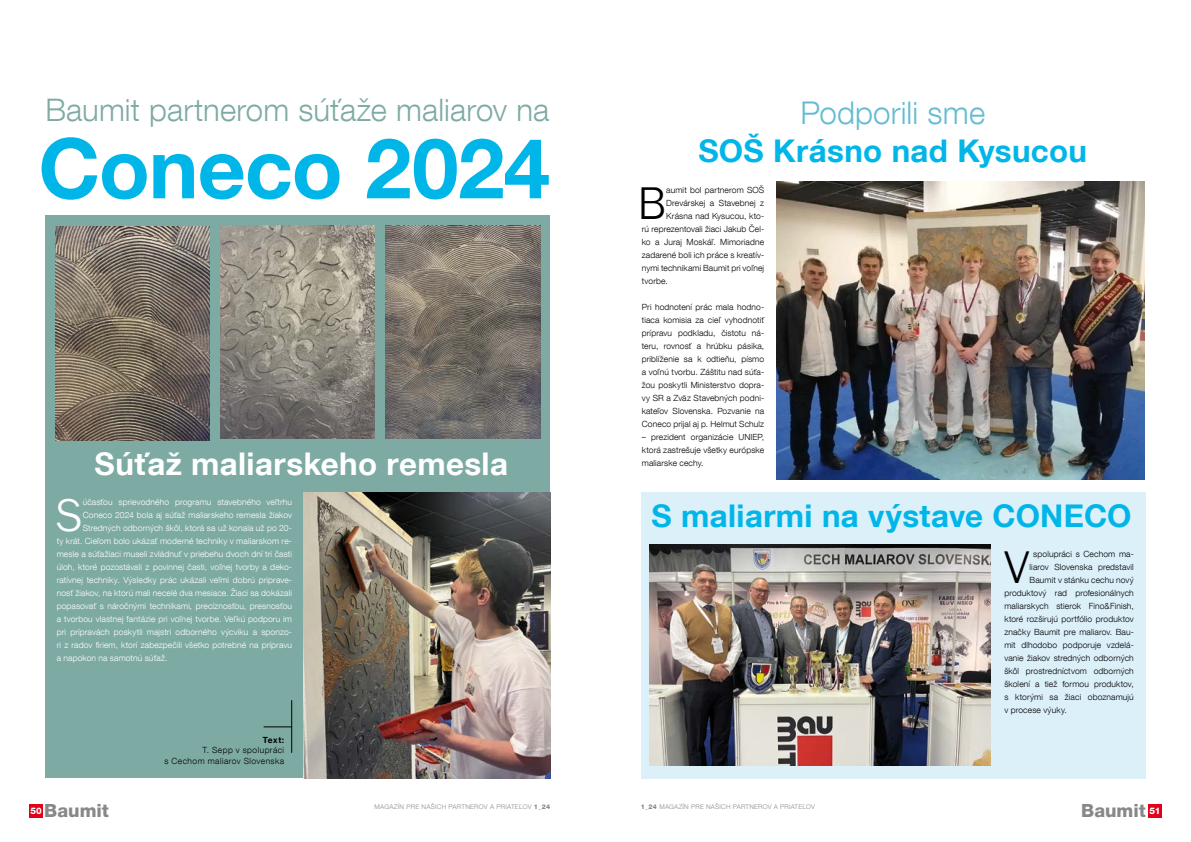
<style>
.page{position:relative;width:1191px;height:842px;background:#fff}
.page>*{position:absolute;margin:0;border:0;box-sizing:border-box;transform-origin:0 0}
.t1{font:700 83.5px "Helvetica Neue LT Com";letter-spacing:-.01em;color:#00b6e8}
.t2{font:300 47.5px "BM Franklin Gothic URW";color:#000}
.t3{font:300 47.5px "BM Franklin Gothic URW";color:#fff}
.t4{font:700 31.3px "Helvetica Neue LT Com";letter-spacing:.01em;color:#00b6e8}
.t5{font:700 31.3px "Helvetica Neue LT Com";letter-spacing:.01em;color:#fff}
.t6{font:300 31.3px "Helvetica Neue LT Com";letter-spacing:.005em;color:#64bbd4}
.t7{font:300 31px "Helvetica Neue LT Com";letter-spacing:.005em;color:#7eaaa4}
.t8{font:800 18.2px "Helvetica Neue LTW1 G";color:#87888a}
.t9{font:300 8.5px/13px "Helvetica Neue LT Com";letter-spacing:.015em;color:#000;text-align:justify}
.t10{font:300 8.5px "Helvetica Neue LT Com";letter-spacing:.015em;color:#fff}
.t11{font:300 8.5px/10.2px "Helvetica Neue LT Com";letter-spacing:.055em;color:#000;text-align:right}
.t12{font:700 8.5px "Helvetica Neue LT Com";color:#000}
.t13{font:300 6.5px "Helvetica Neue LTW1 G";letter-spacing:.04em;color:#87888a}
.s1{font-weight:800}
</style>
<div class="page">
<div style="left:45px;top:215px;width:505px;height:563px;background:#7eaaa4"></div>
<div style="left:641px;top:492px;width:504px;height:286px;background:#dcf0fa"></div>
<hr style="left:291px;top:700px;width:1px;height:53px;background:#000">
<svg style="left:264px;top:726px;width:28px;height:1px"></svg>
<img style="left:220px;top:225px;width:155px;height:214px">
<img style="left:386px;top:225px;width:154px;height:214px">
<img style="left:55px;top:227px;width:155px;height:213px">
<img style="left:303px;top:492px;width:247px;height:286px">
<img style="left:776px;top:181px;width:368px;height:298px">
<img style="left:649px;top:544px;width:341px;height:221px">
<div style="left:30px;top:804px;width:13px;height:13px;background:#e2001a"></div>
<div style="left:1148px;top:804px;width:13px;height:13px;background:#e2001a"></div>
<h3 class="t7" style="left:45px;top:91px;width:505px">Baumit partnerom súťaže maliarov na</h3>
<h1 class="t1" style="left:38px;top:116px;width:513px">Coneco 2024</h1>
<h3 class="t5" style="left:94px;top:444px;width:415px">Súťaž maliarskeho remesla</h3>
<h3 class="t6" style="left:800px;top:94px;width:186px">Podporili sme</h3>
<h3 class="t4" style="left:698px;top:131px;width:390px">SOŠ Krásno nad Kysucou</h3>
<h2 class="t2" style="left:637px;top:174px;width:30px">B</h2>
<p class="t9" style="left:666px;top:183px;width:99px">aumit bol partnerom SOŠ</p>
<p class="t9" style="left:666px;top:196px;width:99px">Drevárskej a Stavebnej z</p>
<p class="t9" style="left:666px;top:209px;width:99px">Krásna nad Kysucou, kto-</p>
<p class="t9" style="left:642px;top:222px;width:124px">rú reprezentovali žiaci Jakub Čel-</p>
<p class="t9" style="left:642px;top:235px;width:124px">ko a Juraj Moskáľ. Mimoriadne</p>
<p class="t9" style="left:642px;top:248px;width:124px">zadarené boli ich práce s kreatív-</p>
<p class="t9" style="left:642px;top:261px;width:124px">nymi technikami Baumit pri voľnej</p>
<p class="t9" style="left:642px;top:274px;width:28px">tvorbe.</p>
<p class="t9" style="left:642px;top:300px;width:124px">Pri hodnotení prác mala hodno&shy;tiaca komisia za cieľ vyhodnotiť prípravu podkladu, čistotu ná&shy;teru, rovnosť a hrúbku pásika, priblíženie sa k odtieňu, písmo a voľnú tvorbu. Záštitu nad súťa&shy;žou poskytli Ministerstvo dopra&shy;vy SR a Zväz Stavebných podni&shy;kateľov Slovenska. Pozvanie na Coneco prijal aj p. Helmut Schulz</p>
<p class="t9" style="left:642px;top:430px;width:124px">– prezident organizácie UNIEP, ktorá zastrešuje všetky európske maliarske cechy.</p>
<h2 class="t3" style="left:56px;top:486px;width:28px">S</h2>
<h3 class="t4" style="left:651px;top:496px;width:481px">S maliarmi na výstave CONECO</h3>
<p class="t10" style="left:83px;top:497px;width:211px">účasťou sprievodného programu stavebného veľtrhu</p>
<p class="t10" style="left:83px;top:510px;width:211px">Coneco 2024 bola aj súťaž maliarskeho remesla žiakov</p>
<p class="t10" style="left:83px;top:523px;width:211px">Stredných odborných škôl, ktorá sa už konala už po 20-</p>
<p class="t10" style="left:57px;top:536px;width:237px">ty krát. Cieľom bolo ukázať moderné techniky v maliarskom re-</p>
<p class="t10" style="left:57px;top:549px;width:237px">mesle a súťažiaci museli zvládnuť v priebehu dvoch dní tri časti</p>
<p class="t10" style="left:57px;top:562px;width:237px">úloh, ktoré pozostávali z povinnej časti, voľnej tvorby a deko-</p>
<p class="t10" style="left:57px;top:575px;width:237px">ratívnej techniky. Výsledky prác ukázali veľmi dobrú priprave-</p>
<p class="t10" style="left:57px;top:588px;width:237px">nosť žiakov, na ktorú mali necelé dva mesiace. Žiaci sa dokázali</p>
<p class="t10" style="left:57px;top:601px;width:237px">popasovať s náročnými technikami, precíznosťou, presnosťou</p>
<p class="t10" style="left:57px;top:614px;width:237px">a tvorbou vlastnej fantázie pri voľnej tvorbe. Veľkú podporu im</p>
<p class="t10" style="left:57px;top:627px;width:237px">pri prípravách poskytli majstri odborného výcviku a sponzo-</p>
<p class="t10" style="left:57px;top:640px;width:237px">ri z radov firiem, ktorí zabezpečili všetko potrebné na prípravu</p>
<p class="t10" style="left:57px;top:653px;width:112px">a napokon na samotnú súťaž.</p>
<h2 class="t2" style="left:1004px;top:538px;width:27px">V</h2>
<p class="t9" style="left:1033px;top:547px;width:102px">spolupráci s Cechom ma-</p>
<p class="t9" style="left:1029px;top:560px;width:106px">liarov Slovenska predstavil</p>
<p class="t9" style="left:1029px;top:573px;width:106px">Baumit v stánku cechu nový</p>
<p class="t9" style="left:1004px;top:586px;width:131px">produktový rad profesionálnych</p>
<p class="t9" style="left:1004px;top:599px;width:131px">maliarskych stierok Fino&amp;Finish,</p>
<p class="t9" style="left:1004px;top:612px;width:131px">ktoré rozširujú portfólio produktov</p>
<p class="t9" style="left:1004px;top:625px;width:131px">značky Baumit pre maliarov. Bau-</p>
<p class="t9" style="left:1004px;top:638px;width:131px">mit dlhodobo podporuje vzdelá-</p>
<p class="t9" style="left:1004px;top:651px;width:131px">vanie žiakov stredných odborných</p>
<p class="t9" style="left:1004px;top:664px;width:131px">škôl prostredníctvom odborných</p>
<p class="t9" style="left:1004px;top:677px;width:131px">školení a tiež formou produktov,</p>
<p class="t9" style="left:1004px;top:690px;width:131px">s ktorými sa žiaci oboznamujú</p>
<p class="t9" style="left:1004px;top:703px;width:64px">v procese výuky.</p>
<p class="t12" style="left:263px;top:735px;width:23px">Text:</p>
<p class="t11" style="left:164px;top:745px;width:121px">T. Sepp v spolupráci<br>s Cechom maliarov Slovenska</p>
<p class="t13" style="left:374px;top:802px;width:177px">MAGAZÍN PRE NAŠICH PARTNEROV A PRIATEĽOV <span class="s1">1_24</span></p>
<p class="t13" style="left:641px;top:802px;width:176px"><span class="s1">1_24</span> MAGAZÍN PRE NAŠICH PARTNEROV A PRIATEĽOV</p>
<h3 class="t8" style="left:31px;top:800px;width:80px"><sup>50</sup> Baumit</h3>
<h3 class="t8" style="left:1081px;top:800px;width:81px">Baumit <sup>51</sup></h3>
</div>
